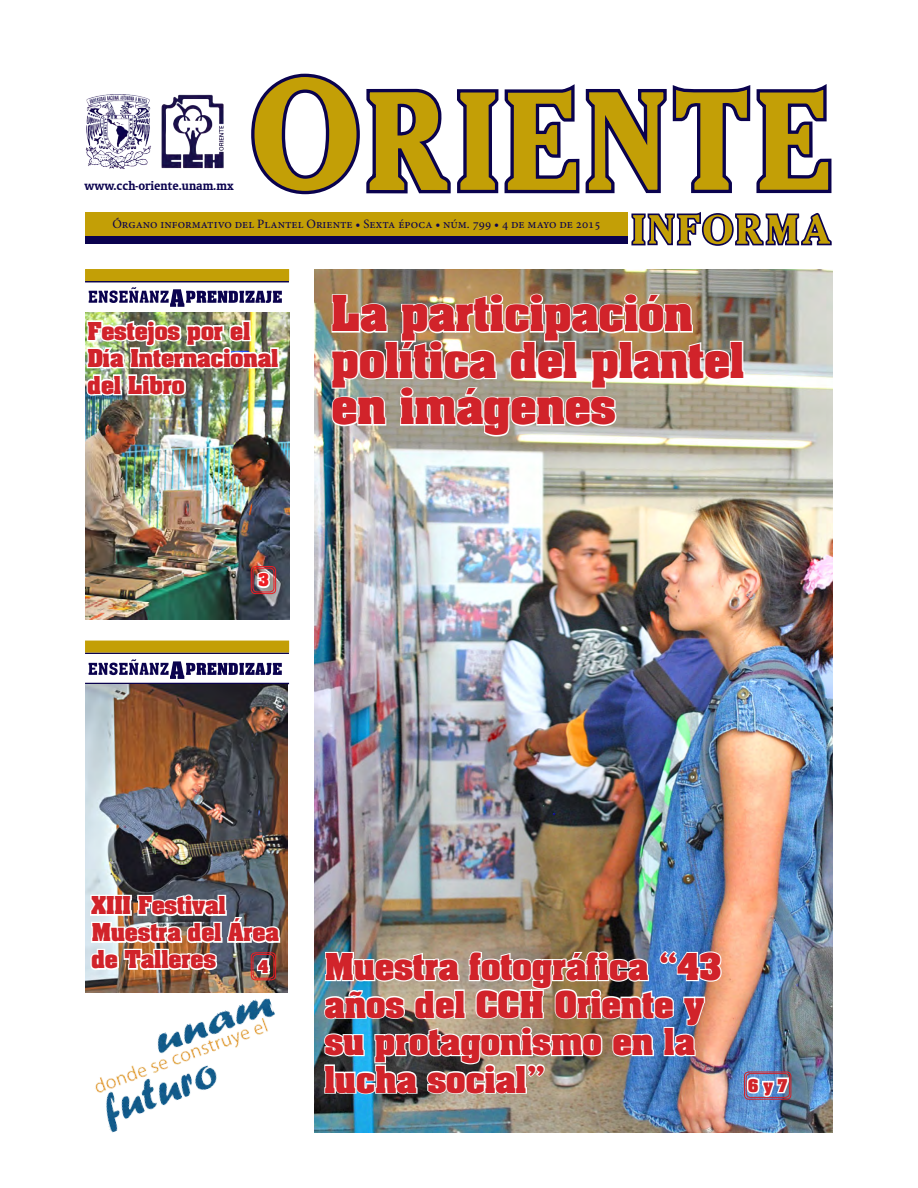
<style>
.page{position:relative;width:918px;height:1188px;background:#fff}
.page>*{position:absolute;margin:0;border:0;box-sizing:border-box;transform-origin:0 0}
.titular_pirmera_llam{font:700 42px/46.5px "Aachen";color:#d1232a}
.titular_pirmera_llam-2{font:700 31.5px/37.5px "Aachen";color:#d1232a}
.llamadas_peques_OK{font:700 21px/27px "Aachen";color:#d1232a}
.pase{font:700 15px "Aachen";color:#d1232a}
.pase-2{font:700 15px "Aachen";color:#ee1d23}
.t1{font:700 13.35px "Oranda BT";color:#0a024e}
.t2{font:12.75px "Minion Pro";color:#0a024e}
</style>
<div class="page">
<svg style="left:89px;top:287px;width:193px;height:20px"></svg>
<svg style="left:89px;top:659px;width:193px;height:20px"></svg>
<div style="left:85px;top:213px;width:543px;height:23px;background:#c39f06"></div>
<img style="left:85px;top:94px;width:139px;height:75px">
<div style="left:85px;top:236px;width:543px;height:8px;background:#0a024e"></div>
<svg style="left:631px;top:212px;width:71px;height:34px"></svg>
<svg style="left:703px;top:214px;width:30px;height:31px"></svg>
<div style="left:702px;top:213px;width:32px;height:33px;border:2px solid #0a024e;border-radius:50%"></div>
<div style="left:711px;top:217px;width:13px;height:24px;background:#fff;border-radius:50%"></div>
<div style="left:710px;top:217px;width:15px;height:25px;border:2px solid #0a024e;border-radius:50%"></div>
<svg style="left:735px;top:212px;width:97px;height:34px"></svg>
<div style="left:253px;top:75px;width:105px;height:118px;background:#c39f06;border-radius:50%"></div>
<div style="left:251px;top:73px;width:109px;height:121px;border:3px solid #0a024e;border-radius:50%"></div>
<div style="left:283px;top:91px;width:45px;height:86px;background:#fff;border-radius:50%"></div>
<div style="left:282px;top:90px;width:47px;height:89px;border:3px solid #0a024e;border-radius:50%"></div>
<svg style="left:366px;top:84px;width:466px;height:110px"></svg>
<hr style="left:373px;top:107px;width:3px;height:68px;background:#0a024e">
<hr style="left:85px;top:281px;width:204px;height:1px;background:#0a024e">
<div style="left:85px;top:269px;width:204px;height:12px;background:#c39f06"></div>
<hr style="left:85px;top:652px;width:204px;height:2px;background:#0a024e">
<hr style="left:85px;top:683px;width:204px;height:1px;background:#0a024e">
<div style="left:85px;top:641px;width:204px;height:12px;background:#c39f06;border:2px solid #c39f06"></div>
<img style="left:315px;top:269px;width:518px;height:864px">
<img style="left:85px;top:684px;width:203px;height:308px">
<img style="left:85px;top:313px;width:204px;height:307px">
<img style="left:95px;top:998px;width:180px;height:135px">
<img style="left:330px;top:292px;width:416px;height:148px">
<img style="left:322px;top:948px;width:401px;height:162px">
<div style="left:744px;top:1072px;width:47px;height:28px;border:1px solid #d1232a;border-radius:4px"></div>
<svg style="left:745px;top:1060px;width:45px;height:39px"></svg>
<img style="left:85px;top:318px;width:196px;height:80px">
<div style="left:253px;top:568px;width:21px;height:24px;border:1px solid #ee1d23;border-radius:4px"></div>
<div style="left:251px;top:566px;width:25px;height:28px;border:1px solid #ee1d23;border-radius:4px"></div>
<svg style="left:255px;top:570px;width:17px;height:20px"></svg>
<img style="left:88px;top:881px;width:194px;height:112px">
<p class="t1" style="left:84px;top:178px;width:151px">www.cch-oriente.unam.mx</p>
<p class="t2" style="left:112px;top:215px;width:490px">Órgano informativo del Plantel Oriente • Sexta época • núm. 799 • 4 de mayo de 2015</p>
<p class="llamadas_peques_OK" style="left:88px;top:317px;width:164px">Festejos por el</p>
<p class="llamadas_peques_OK" style="left:88px;top:344px;width:192px">Día Internacional del Libro</p>
<p class="titular_pirmera_llam" style="left:332px;top:289px;width:414px">La participación política del plantel en imágenes</p>
<p class="pase-2" style="left:258px;top:569px;width:12px">3</p>
<p class="llamadas_peques_OK" style="left:92px;top:891px;width:136px">XIII Festival</p>
<p class="llamadas_peques_OK" style="left:92px;top:918px;width:189px">Muestra del Área</p>
<p class="llamadas_peques_OK" style="left:92px;top:945px;width:126px">de Talleres</p>
<p class="pase" style="left:258px;top:955px;width:12px">4</p>
<p class="titular_pirmera_llam-2" style="left:325px;top:947px;width:398px">Muestra fotográfica “43 años del CCH Oriente y</p>
<p class="titular_pirmera_llam-2" style="left:325px;top:1022px;width:372px">su protagonismo en la</p>
<p class="titular_pirmera_llam-2" style="left:325px;top:1059px;width:222px">lucha social”</p>
<p class="pase" style="left:748px;top:1074px;width:41px">6 y 7</p>
</div>
